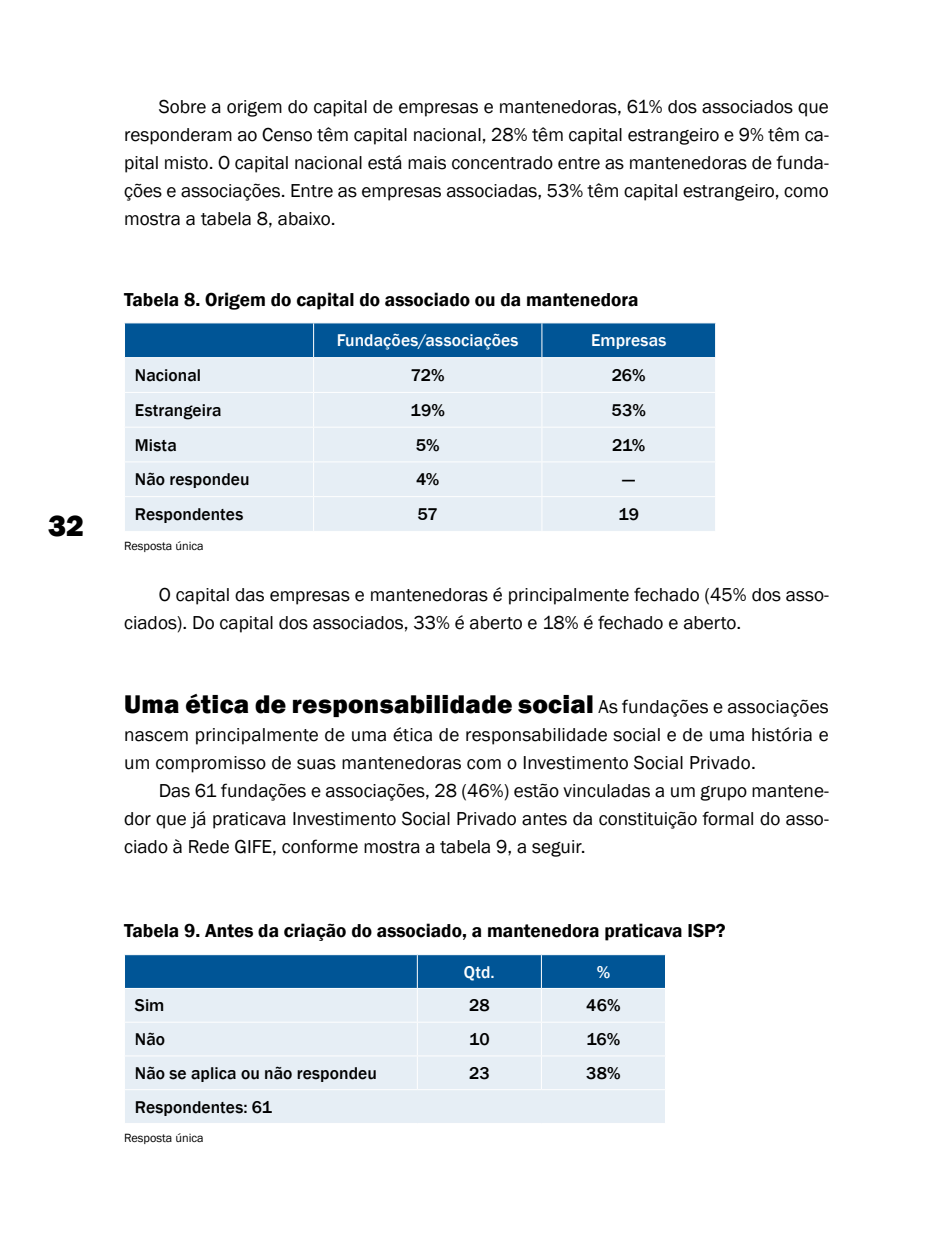
<style>
.page{position:relative;width:943px;height:1241px;background:#fff}
.page>*{position:absolute;margin:0;border:0;box-sizing:border-box;transform-origin:0 0}
.t1{font:800 30.62px "Franklin Gothic";color:#000}
.t2{font:800 26.25px "Franklin Gothic";letter-spacing:.01em;color:#000}
.t3{font:19.25px/28px "Franklin Gothic";color:#000;text-align:justify}
.t4{font:600 19.25px "Franklin Gothic";color:#000}
.t5{font:500 17.5px "Franklin Gothic";letter-spacing:.005em;color:#000}
.t6{font:500 17.5px "Franklin Gothic";letter-spacing:.01em;color:#fff}
.t7{font:12.25px "Franklin Gothic";color:#000}
.s1{font-weight:400;font-size:19.25px}
</style>
<div class="page">
<div style="left:125px;top:323px;width:590px;height:34px;background:#005596"></div>
<div style="left:125px;top:358px;width:590px;height:173px;background:#e6eef5"></div>
<hr style="left:313px;top:323px;width:1px;height:34px;background:#fff">
<hr style="left:541px;top:323px;width:1px;height:34px;background:#fff">
<hr style="left:313px;top:358px;width:1px;height:34px;background:#fff">
<hr style="left:541px;top:358px;width:1px;height:34px;background:#fff">
<hr style="left:124px;top:392px;width:189px;height:1px;background:#fff">
<hr style="left:313px;top:392px;width:229px;height:1px;background:#fff">
<hr style="left:313px;top:393px;width:1px;height:33px;background:#fff">
<hr style="left:542px;top:392px;width:174px;height:1px;background:#fff">
<hr style="left:541px;top:393px;width:1px;height:33px;background:#fff">
<hr style="left:124px;top:426px;width:189px;height:1px;background:#fff">
<hr style="left:313px;top:426px;width:229px;height:1px;background:#fff">
<hr style="left:313px;top:427px;width:1px;height:34px;background:#fff">
<hr style="left:542px;top:426px;width:174px;height:1px;background:#fff">
<hr style="left:541px;top:427px;width:1px;height:34px;background:#fff">
<hr style="left:124px;top:461px;width:189px;height:1px;background:#fff">
<hr style="left:313px;top:461px;width:229px;height:1px;background:#fff">
<hr style="left:313px;top:462px;width:1px;height:34px;background:#fff">
<hr style="left:542px;top:461px;width:174px;height:1px;background:#fff">
<hr style="left:541px;top:462px;width:1px;height:34px;background:#fff">
<hr style="left:124px;top:496px;width:189px;height:1px;background:#fff">
<hr style="left:313px;top:496px;width:229px;height:1px;background:#fff">
<hr style="left:313px;top:497px;width:1px;height:34px;background:#fff">
<hr style="left:542px;top:496px;width:174px;height:1px;background:#fff">
<hr style="left:541px;top:497px;width:1px;height:34px;background:#fff">
<div style="left:125px;top:955px;width:540px;height:32px;background:#005596"></div>
<div style="left:125px;top:989px;width:540px;height:133px;background:#e6eef5"></div>
<hr style="left:417px;top:954px;width:1px;height:33px;background:#fff">
<hr style="left:541px;top:954px;width:1px;height:33px;background:#fff">
<hr style="left:417px;top:988px;width:1px;height:33px;background:#fff">
<hr style="left:541px;top:988px;width:1px;height:33px;background:#fff">
<hr style="left:124px;top:1021px;width:293px;height:1px;background:#fff">
<hr style="left:417px;top:1021px;width:124px;height:1px;background:#fff">
<hr style="left:417px;top:1022px;width:1px;height:33px;background:#fff">
<hr style="left:541px;top:1021px;width:125px;height:1px;background:#fff">
<hr style="left:541px;top:1022px;width:1px;height:33px;background:#fff">
<hr style="left:124px;top:1055px;width:293px;height:1px;background:#fff">
<hr style="left:417px;top:1055px;width:124px;height:1px;background:#fff">
<hr style="left:417px;top:1056px;width:1px;height:33px;background:#fff">
<hr style="left:541px;top:1055px;width:125px;height:1px;background:#fff">
<hr style="left:541px;top:1056px;width:1px;height:33px;background:#fff">
<hr style="left:124px;top:1089px;width:293px;height:1px;background:#fff">
<hr style="left:417px;top:1089px;width:124px;height:1px;background:#fff">
<hr style="left:541px;top:1089px;width:125px;height:1px;background:#fff">
<h1 class="t1" style="left:48px;top:505px;width:37px">32</h1>
<p class="t3" style="left:124px;top:93px;width:706px;text-indent:35px">Sobre a origem do capital de empresas e mantenedoras, 61% dos associados que responderam ao Censo têm capital nacional, 28% têm capital estrangeiro e 9% têm ca&shy;pital misto. O capital nacional está mais concentrado entre as mantenedoras de funda&shy;ções e associações. Entre as empresas associadas, 53% têm capital estrangeiro, como mostra a tabela 8, abaixo.</p>
<p class="t4" style="left:124px;top:287px;width:516px">Tabela 8. Origem do capital do associado ou da mantenedora</p>
<p class="t6" style="left:337px;top:330px;width:183px">Fundações/associações</p>
<p class="t6" style="left:591px;top:330px;width:77px">Empresas</p>
<p class="t5" style="left:135px;top:364px;width:68px">Nacional</p>
<p class="t5" style="left:411px;top:364px;width:35px">72%</p>
<p class="t5" style="left:611px;top:364px;width:36px">26%</p>
<p class="t5" style="left:135px;top:399px;width:88px">Estrangeira</p>
<p class="t5" style="left:410px;top:399px;width:36px">19%</p>
<p class="t5" style="left:611px;top:399px;width:36px">53%</p>
<p class="t5" style="left:135px;top:434px;width:43px">Mista</p>
<p class="t5" style="left:416px;top:434px;width:25px">5%</p>
<p class="t5" style="left:612px;top:434px;width:35px">21%</p>
<p class="t5" style="left:135px;top:468px;width:116px">Não respondeu</p>
<p class="t5" style="left:416px;top:468px;width:25px">4%</p>
<p class="t5" style="left:623px;top:468px;width:13px">—</p>
<p class="t5" style="left:135px;top:503px;width:110px">Respondentes</p>
<p class="t5" style="left:417px;top:503px;width:22px">57</p>
<p class="t5" style="left:618px;top:503px;width:22px">19</p>
<p class="t7" style="left:124px;top:538px;width:81px">Resposta única</p>
<p class="t3" style="left:124px;top:580px;width:706px;text-indent:35px">O capital das empresas e mantenedoras é principalmente fechado (45% dos asso&shy;ciados). Do capital dos associados, 33% é aberto e 18% é fechado e aberto.</p>
<h2 class="t2" style="left:124px;top:687px;width:706px">Uma ética de responsabilidade social <span class="s1">As fundações e associações</span></h2>
<p class="t3" style="left:124px;top:721px;width:706px">nascem principalmente de uma ética de responsabilidade social e de uma história e um compromisso de suas mantenedoras com o Investimento Social Privado.</p>
<p class="t3" style="left:124px;top:777px;width:706px;text-indent:35px">Das 61 fundações e associações, 28 (46%) estão vinculadas a um grupo mantene&shy;dor que já praticava Investimento Social Privado antes da constituição formal do asso&shy;ciado à Rede GIFE, conforme mostra a tabela 9, a seguir.</p>
<p class="t4" style="left:124px;top:918px;width:603px">Tabela 9. Antes da criação do associado, a mantenedora praticava ISP?</p>
<p class="t6" style="left:464px;top:960px;width:32px">Qtd.</p>
<p class="t6" style="left:596px;top:960px;width:15px">%</p>
<p class="t5" style="left:135px;top:994px;width:31px">Sim</p>
<p class="t5" style="left:469px;top:994px;width:22px">28</p>
<p class="t5" style="left:586px;top:994px;width:36px">46%</p>
<p class="t5" style="left:135px;top:1028px;width:32px">Não</p>
<p class="t5" style="left:469px;top:1028px;width:22px">10</p>
<p class="t5" style="left:586px;top:1028px;width:36px">16%</p>
<p class="t5" style="left:135px;top:1062px;width:243px">Não se aplica ou não respondeu</p>
<p class="t5" style="left:469px;top:1062px;width:22px">23</p>
<p class="t5" style="left:586px;top:1062px;width:36px">38%</p>
<p class="t5" style="left:135px;top:1095px;width:139px">Respondentes: 61</p>
<p class="t7" style="left:124px;top:1129px;width:81px">Resposta única</p>
</div>
